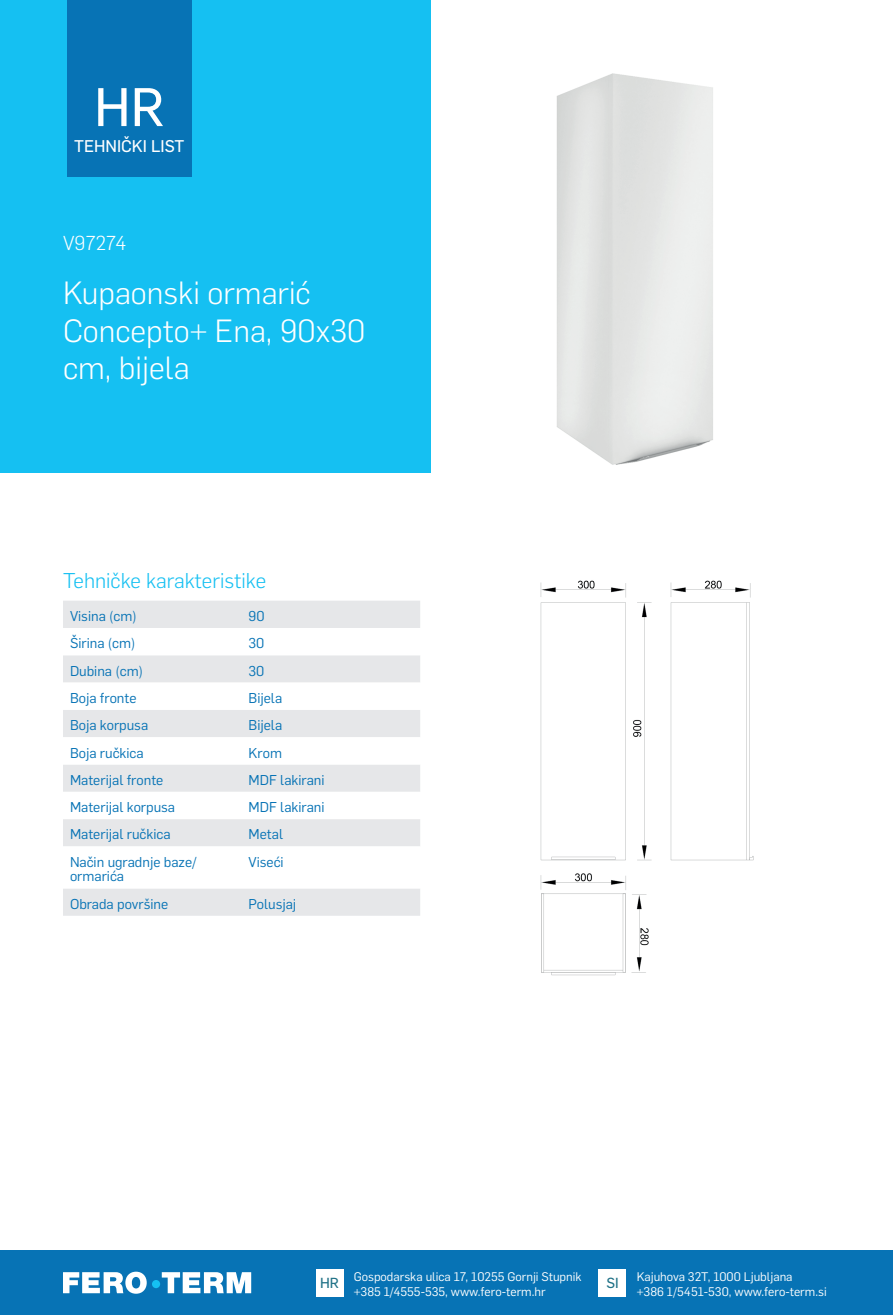
<style>
.page{position:relative;width:893px;height:1315px;background:#fff}
.page>*{position:absolute;margin:0;border:0;box-sizing:border-box;transform-origin:0 0}
.t1{font:53.2px "Flama Basic";color:#fff}
.t2{font:300 31.5px/37.8px "Flama";color:#fff}
.t3{font:300 21px "Flama";color:#15c0f2}
.t4{font:300 19.78px "Flama";color:#fff}
.t5{font:16.62px "Flama Basic";color:#fff}
.t6{font:14.35px "Flama Basic";color:#1f7186}
.t7{font:14px/14.7px "Flama";color:#0773b5}
.t8{font:12.25px/15.8px "Flama";color:#fff}
</style>
<div class="page">
<div style="left:0;top:1250px;width:893px;height:65px;background:#0773b5"></div>
<div style="left:316px;top:1269px;width:27px;height:27px;background:#fff"></div>
<div style="left:599px;top:1269px;width:27px;height:27px;background:#fff"></div>
<svg style="left:63px;top:1271px;width:188px;height:22px"></svg>
<div style="left:152px;top:1280px;width:8px;height:8px;background:#15c0f2;border-radius:50%"></div>
<img style="left:428px;top:48px;width:285px;height:425px">
<div style="left:0;top:0;width:430px;height:472px;background:#15c0f2"></div>
<div style="left:67px;top:0;width:124px;height:177px;background:#0773b5"></div>
<div style="left:63px;top:601px;width:357px;height:314px;background:#e6e7e9"></div>
<svg style="left:63px;top:628px;width:357px;height:260px"></svg>
<img style="left:540px;top:580px;width:214px;height:396px">
<h1 class="t1" style="left:94px;top:70px;width:72px">HR</h1>
<p class="t5" style="left:74px;top:134px;width:112px">TEHNIČKI LIST</p>
<h3 class="t4" style="left:63px;top:229px;width:65px">V97274</h3>
<h2 class="t2" style="left:63px;top:272px;width:304px">Kupaonski ormarić<br>Concepto+ Ena, 90x30 cm, bijela</h2>
<h3 class="t3" style="left:63px;top:567px;width:205px">Tehničke karakteristike</h3>
<p class="t7" style="left:70px;top:608px;width:68px">Visina (cm)</p>
<p class="t7" style="left:249px;top:608px;width:18px">90</p>
<p class="t7" style="left:70px;top:635px;width:67px">Širina (cm)</p>
<p class="t7" style="left:249px;top:635px;width:17px">30</p>
<p class="t7" style="left:70px;top:662px;width:74px">Dubina (cm)</p>
<p class="t7" style="left:249px;top:662px;width:17px">30</p>
<p class="t7" style="left:70px;top:689px;width:68px">Boja fronte</p>
<p class="t7" style="left:249px;top:689px;width:35px">Bijela</p>
<p class="t7" style="left:70px;top:717px;width:80px">Boja korpusa</p>
<p class="t7" style="left:249px;top:717px;width:35px">Bijela</p>
<p class="t7" style="left:70px;top:744px;width:75px">Boja ručkica</p>
<p class="t7" style="left:249px;top:744px;width:35px">Krom</p>
<p class="t7" style="left:70px;top:771px;width:95px">Materijal fronte</p>
<p class="t7" style="left:249px;top:771px;width:77px">MDF lakirani</p>
<p class="t7" style="left:70px;top:799px;width:107px">Materijal korpusa</p>
<p class="t7" style="left:249px;top:799px;width:77px">MDF lakirani</p>
<p class="t7" style="left:70px;top:826px;width:102px">Materijal ručkica</p>
<p class="t7" style="left:249px;top:826px;width:36px">Metal</p>
<p class="t7" style="left:70px;top:853px;width:128px">Način ugradnje baze/ ormarića</p>
<p class="t7" style="left:249px;top:853px;width:37px">Viseći</p>
<p class="t7" style="left:70px;top:895px;width:100px">Obrada površine</p>
<p class="t7" style="left:249px;top:895px;width:49px">Polusjaj</p>
<p class="t6" style="left:320px;top:1272px;width:20px">HR</p>
<p class="t8" style="left:637px;top:1267px;width:191px">Kajuhova 32T, 1000 Ljubljana<br>+386 1/5451-530, www.fero-term.si</p>
<p class="t8" style="left:354px;top:1267px;width:229px">Gospodarska ulica 17, 10255 Gornji Stupnik +385 1/4555-535, www.fero-term.hr</p>
<p class="t6" style="left:606px;top:1272px;width:14px">SI</p>
</div>
